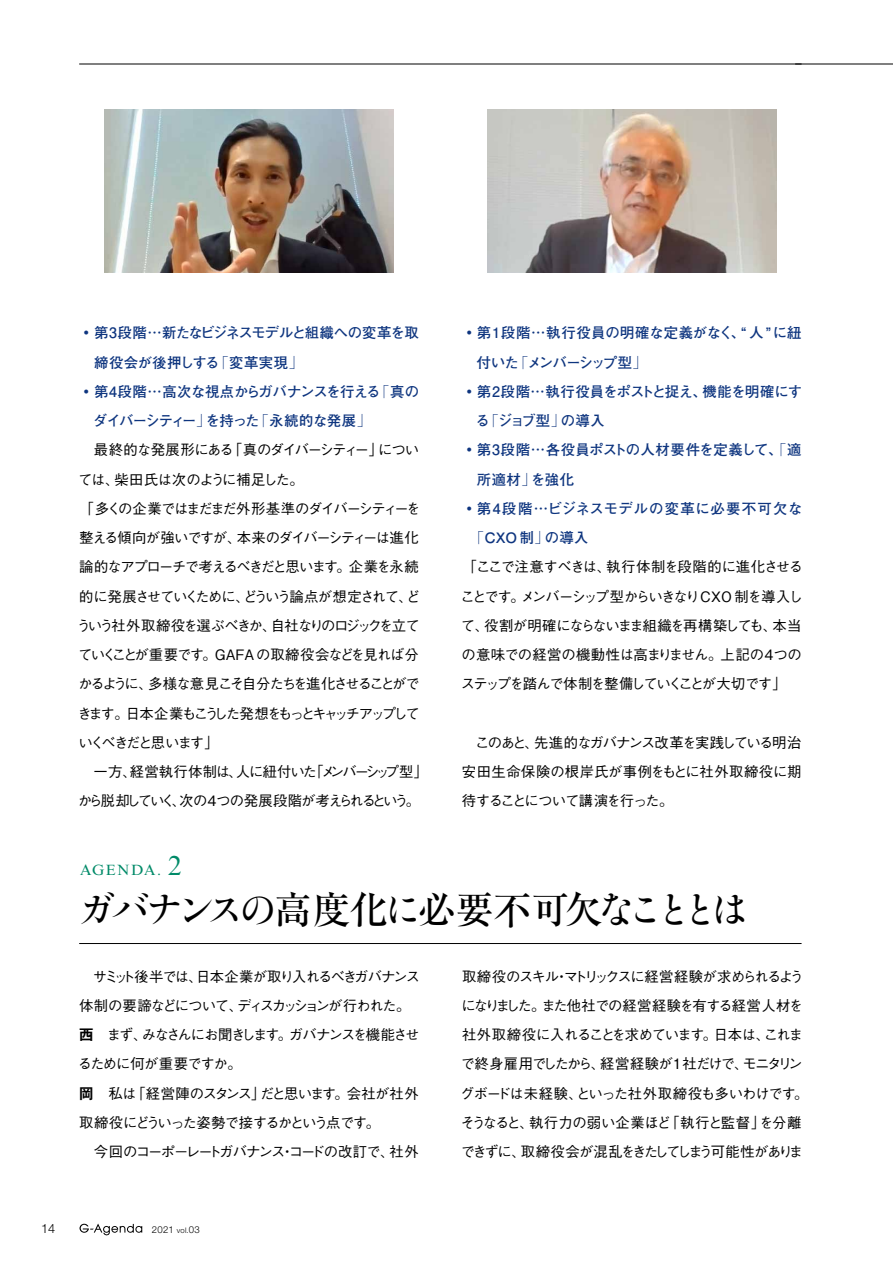
<style>
.page{position:relative;width:893px;height:1263px;background:#fff}
.page>*{position:absolute;margin:0;border:0;box-sizing:border-box;transform-origin:0 0}
.t1{font:38.25px "Ryumin Std Medium KO";letter-spacing:-.21em;color:#000}
.t2{font:14.85px "Times NRMT Std";letter-spacing:.08em;color:#008a68}
.t3{font:500 14.4px/29.2px "Gothic BBB Pr 6 N";letter-spacing:-.09em;color:#000}
.t4{font:500 14.4px/29.2px "Gothic BBB Pr 6 N";letter-spacing:-.11em;color:#000}
.t5{font:700 14.4px/29.2px "Futo Go B101 Pr 6 N";letter-spacing:-.005em;color:#0e357f}
.t6{font:700 14.4px/29.2px "Futo Go B101 Pr 6 N";letter-spacing:-.035em;color:#0e357f}
.t7{font:700 14.4px/29.2px "Futo Go B101 Pr 6 N";letter-spacing:-.03em;color:#0e357f}
.t8{font:700 14.4px/29.2px "Futo Go B101 Pr 6 N";letter-spacing:.03em;color:#0e357f}
.t9{font:700 14.4px/29.2px "Futo Go B101 Pr 6 N";letter-spacing:.05em;color:#0e357f}
.t10{font:300 12.75px "Helvetica Neue LT Std";color:#000}
.t11{font:300 9.6px "Helvetica Neue LT Std";letter-spacing:.03em;color:#000}
.s1{font-family:"Ryumin Pr 6 N";font-weight:300}
.s2{font-size:27.6px}
.s3{font-family:"Ryumin Pr 6 N";font-weight:500}
.s4{font-family:"Gothic MB101 Pr 6 N De";font-weight:700}
.s5{font-size:7.65px}
</style>
<div class="page">
<svg style="left:80px;top:1224px;width:62px;height:11px"></svg>
<hr style="left:79px;top:64px;width:722px;height:1px;background:#000">
<hr style="left:795px;top:64px;width:98px;height:1px;background:#000">
<hr style="left:79px;top:943px;width:722px;height:1px;background:#000">
<img style="left:487px;top:109px;width:289px;height:163px">
<img style="left:104px;top:109px;width:290px;height:163px">
<p class="t7" style="left:94px;top:318px;width:326px;text-indent:-15px">•第3段階…新たなビジネスモデルと組織への変革を取締役会が後押しする<span class="s1">「</span>変革実現<span class="s1">」</span></p>
<p class="t6" style="left:93px;top:376px;width:327px;text-indent:-14px">•第4段階…高次な視点からガバナンスを行える<span class="s1">「</span>真のダイバーシティー<span class="s1">」</span>を持った<span class="s1">「</span>永続的な発展<span class="s1">」</span></p>
<p class="t4" style="left:77px;top:434px;width:353px">　最終的な発展形にある「真のダイバーシティー」については、柴田氏は次のように補足した。<br>「多くの企業ではまだまだ外形基準のダイバーシティーを整える傾向が強いですが、本来のダイバーシティーは進化論的なアプローチで考えるべきだと思います。企業を永続的に発展させていくために、どういう論点が想定されて、どういう社外取締役を選ぶべきか、自社なりのロジックを立てていくことが重要です。GAFA の取締役会などを見れば分かるように、多様な意見こそ自分たちを進化させることができます。日本企業もこうした発想をもっとキャッチアップしていくべきだと思います」<br>　一方、経営執行体制は、人に紐付いた「メンバーシップ型」から脱却していく、次の4つの発展段階が考えられるという。</p>
<p class="t5" style="left:477px;top:318px;width:326px;text-indent:-15px">•第1段階…執行役員の明確な定義がなく、“ 人 ”に紐付いた<span class="s1">「</span>メンバーシップ型<span class="s1">」</span></p>
<p class="t5" style="left:475px;top:376px;width:328px;text-indent:-13px">•第2段階…執行役員をポストと捉え、機能を明確にする<span class="s1">「</span>ジョブ型<span class="s1">」</span>の導入</p>
<p class="t8" style="left:477px;top:435px;width:326px;text-indent:-15px">•第3段階…各役員ポストの人材要件を定義して、<span class="s1">「</span>適所適材<span class="s1">」</span>を強化</p>
<p class="t9" style="left:470px;top:493px;width:334px;text-indent:-8px">•第4段階…ビジネスモデルの変革に必要不可欠な<span class="s1">「</span>CXO制<span class="s1">」</span>の導入</p>
<p class="t3" style="left:460px;top:551px;width:344px;text-align:justify">「ここで注意すべきは、執行体制を段階的に進化させることです。メンバーシップ型からいきなりCXO 制を導入して、役割が明確にならないまま組織を再構築しても、本当の意味での経営の機動性は高まりません。上記の4つのステップを踏んで体制を整備していくことが大切です」</p>
<p class="t3" style="left:462px;top:727px;width:341px;text-align:justify">　このあと、先進的なガバナンス改革を実践している明治安田生命保険の根岸氏が事例をもとに社外取締役に期待することについて講演を行った。</p>
<p class="t2" style="left:80px;top:862px;width:103px">AGENDA. <span class="s2">2</span></p>
<h1 class="t1" style="left:78px;top:882px;width:673px">ガバナンスの<span class="s3">高度化</span>に<span class="s3">必要不可欠</span>なこととは</h1>
<p class="t3" style="left:78px;top:961px;width:344px">　サミット後半では、日本企業が取り入れるべきガバナンス体制の要諦などについて、ディスカッションが行われた。<span class="s4">西</span>　まず、みなさんにお聞きします。ガバナンスを機能させるために何が重要ですか。<br><span class="s4">岡</span>　私は「経営陣のスタンス」だと思います。会社が社外取締役にどういった姿勢で接するかという点です。<br>　今回のコーポ−レートガバナンス・コードの改訂で、社外</p>
<p class="t3" style="left:460px;top:961px;width:350px">取締役のスキル・マトリックスに経営経験が求められるようになりました。また他社での経営経験を有する経営人材を社外取締役に入れることを求めています。日本は、これまで終身雇用でしたから、経営経験が1社だけで、モニタリングボードは未経験、といった社外取締役も多いわけです。そうなると、執行力の弱い企業ほど「執行と監督」を分離できずに、取締役会が混乱をきたしてしまう可能性がありま</p>
<p class="t10" style="left:41px;top:1220px;width:16px">14</p>
<p class="t11" style="left:152px;top:1223px;width:50px">2021 <span class="s5">vol.</span>03</p>
</div>
